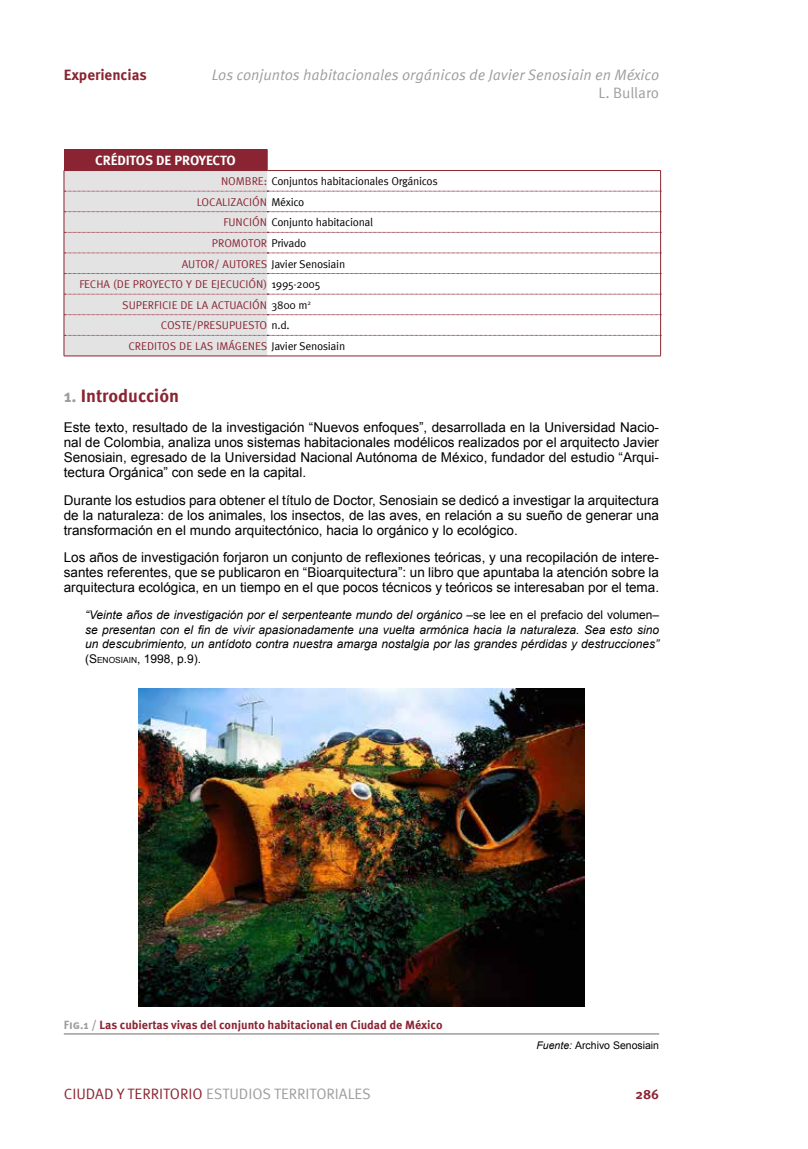
<style>
.page{position:relative;width:808px;height:1149px;background:#fff}
.page>*{position:absolute;margin:0;border:0;box-sizing:border-box;transform-origin:0 0}
.t1{font:700 18px "Meta Pro";color:#8a2432}
.t2{font:italic 15px "Meta Pro";color:#9d9d9c}
.t3{font:15px "Meta Pro";color:#9d9d9c}
.t4{font:700 15px "Meta Pro";color:#8a2432}
.t5{font:13.5px/15.1px "Arial";color:#000;text-align:justify}
.t6{font:700 13.5px "Meta Pro";letter-spacing:-.01em;color:#fff}
.t7{font:700 13.5px "Meta Pro";color:#8a2432}
.t8{font:italic 12px/14.5px "Arial";color:#000;text-align:justify}
.t9{font:700 12px "Meta Pro";letter-spacing:-.005em;color:#8a2432}
.t10{font:11.25px "Meta Pro";letter-spacing:-.005em;color:#8a2432}
.t11{font:11.25px "Meta Pro";letter-spacing:-.025em;color:#000}
.t12{font:11.25px "Meta Pro";letter-spacing:-.025em;color:#8a2432}
.t13{font:10.5px "Arial";color:#000}
.s1{color:#8a2432}
.s2{color:#000}
.s3{color:#9d9d9c}
.s4{font-style:normal}
.s5{font-style:normal;font-size:8.4px}
.s6{font-style:italic}
</style>
<div class="page">
<hr style="left:64px;top:355px;width:203px;height:1px;background:#8a2432">
<hr style="left:267px;top:355px;width:394px;height:1px;background:#8a2432">
<svg style="left:64px;top:149px;width:597px;height:206px"></svg>
<hr style="left:64px;top:170px;width:203px;height:1px;background:#8a2432">
<hr style="left:267px;top:170px;width:394px;height:1px;background:#8a2432">
<img style="left:138px;top:688px;width:447px;height:318px">
<hr style="left:64px;top:1032px;width:595px;height:2px;background:#9d9d9c">
<p class="t4" style="left:64px;top:63px;width:84px">Experiencias</p>
<p class="t2" style="left:212px;top:64px;width:449px">Los conjuntos habitacionales orgánicos de Javier Senosiain en México</p>
<p class="t3" style="left:598px;top:82px;width:62px">L. Bullaro</p>
<p class="t6" style="left:95px;top:149px;width:142px">CRÉDITOS DE PROYECTO</p>
<p class="t11" style="left:221px;top:173px;width:218px"><span class="s1">NOMBRE:</span> Conjuntos habitacionales Orgánicos</p>
<p class="t10" style="left:197px;top:193px;width:109px">LOCALIZACIÓN <span class="s2">México</span></p>
<p class="t11" style="left:223px;top:214px;width:151px"><span class="s1">FUNCIÓN</span> Conjunto habitacional</p>
<p class="t12" style="left:212px;top:234px;width:96px">PROMOTOR <span class="s2">Privado</span></p>
<p class="t11" style="left:182px;top:255px;width:165px"><span class="s1">AUTOR/ AUTORES</span> Javier Senosiain</p>
<p class="t10" style="left:79px;top:276px;width:243px">FECHA (DE PROYECTO Y DE EJECUCIÓN) <span class="s2">1995-2005</span></p>
<p class="t10" style="left:122px;top:296px;width:190px">SUPERFICIE DE LA ACTUACIÓN <span class="s2">3800 m</span><sup>2</sup></p>
<p class="t10" style="left:161px;top:317px;width:130px">COSTE/PRESUPUESTO <span class="s2">n.d.</span></p>
<p class="t10" style="left:129px;top:337px;width:218px">CREDITOS DE LAS IMÁGENES <span class="s2">Javier Senosiain</span></p>
<h1 class="t1" style="left:64px;top:381px;width:117px"><span class="s3">1.</span> Introducción</h1>
<p class="t5" style="left:64px;top:419px;width:597px">Este texto, resultado de la investigación “Nuevos enfoques”, desarrollada en la Universidad Nacio&shy;nal de Colombia, analiza unos sistemas habitacionales modélicos realizados por el arquitecto Javier Senosiain, egresado de la Universidad Nacional Autónoma de México, fundador del estudio “Arqui&shy;tectura Orgánica” con sede en la capital.</p>
<p class="t5" style="left:64px;top:492px;width:597px">Durante los estudios para obtener el título de Doctor, Senosiain se dedicó a investigar la arquitectura de la naturaleza: de los animales, los insectos, de las aves, en relación a su sueño de generar una transformación en el mundo arquitectónico, hacia lo orgánico y lo ecológico.</p>
<p class="t5" style="left:64px;top:550px;width:597px">Los años de investigación forjaron un conjunto de reflexiones teóricas, y una recopilación de intere&shy;santes referentes, que se publicaron en “Bioarquitectura”: un libro que apuntaba la atención sobre la arquitectura ecológica, en un tiempo en el que pocos técnicos y teóricos se interesaban por el tema.</p>
<p class="t8" style="left:85px;top:607px;width:576px">“Veinte años de investigación por el serpenteante mundo del orgánico <span class="s4">–se lee en el prefacio del volumen– </span>se presentan con el fin de vivir apasionadamente una vuelta armónica hacia la naturaleza. Sea esto sino un descubrimiento, un antídoto contra nuestra amarga nostalgia por las grandes pérdidas y destrucciones” <span class="s4">(</span><span class="s4">S</span><span class="s5">ENOSIAIN</span><span class="s4">,</span> <span class="s4">1998, p.9).</span></p>
<p class="t9" style="left:64px;top:1015px;width:380px"><span class="s3">Fig.1 /</span> Las cubiertas vivas del conjunto habitacional en Ciudad de México</p>
<p class="t13" style="left:536px;top:1038px;width:124px"><span class="s6">Fuente:</span> Archivo Senosiain</p>
<p class="t3" style="left:64px;top:1082px;width:309px"><span class="s1">CIUDAD Y TERRITORIO</span> ESTUDIOS TERRITORIALES</p>
<p class="t7" style="left:635px;top:1083px;width:25px">286</p>
</div>
